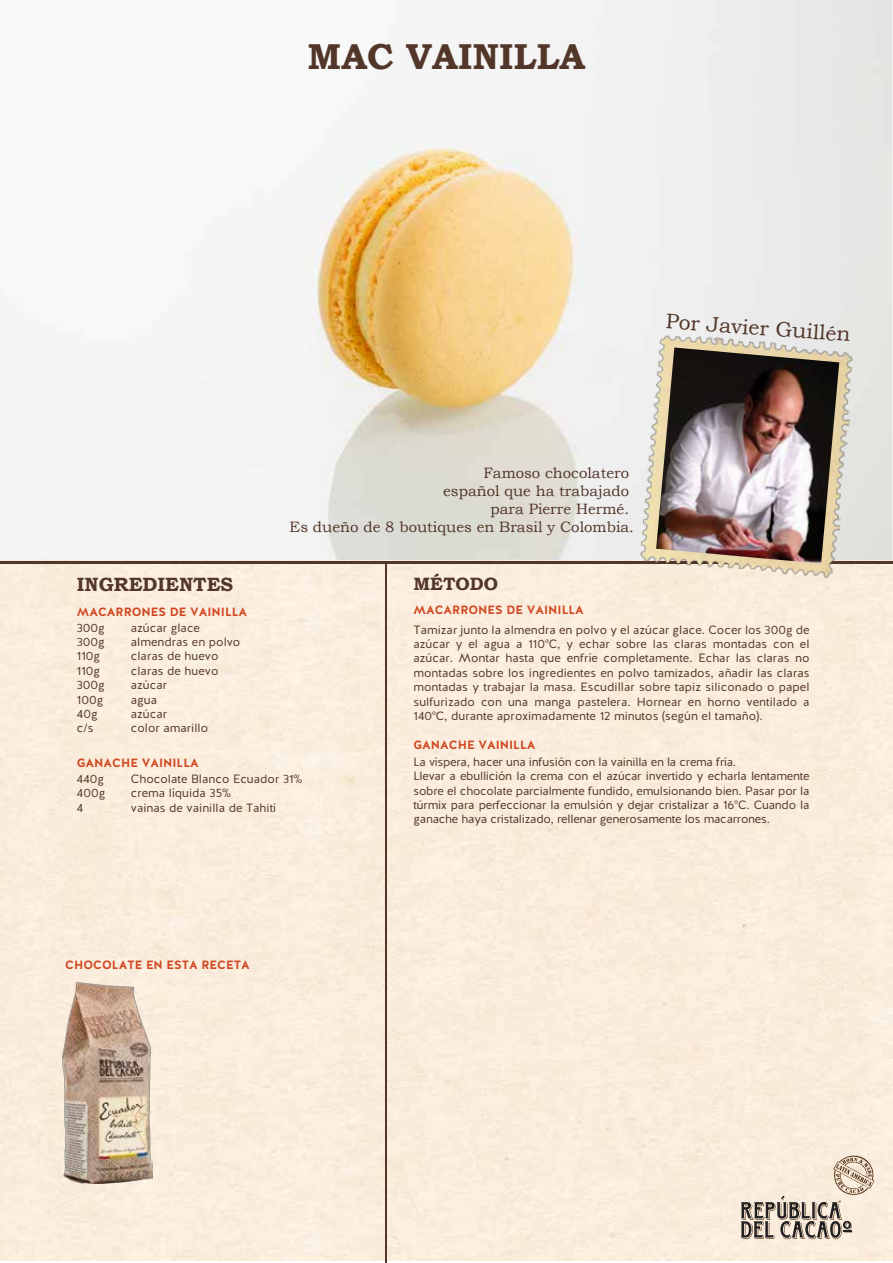
<style>
.page{position:relative;width:893px;height:1263px;background:#fff}
.page>*{position:absolute;margin:0;border:0;box-sizing:border-box;transform-origin:0 0}
.t1{font:700 36px "Bookman Old Style";color:#523629}
.t2{font:21.15px "Bookman Old Style";color:#523629}
.t3{font:700 19.2px "Bookman Old Style";color:#523629}
.t4{font:700 17.85px "Bookman Old Style";color:#523629}
.t5{font:15px "Bookman Old Style";color:#523629}
.t6{font:12px/14.4px "Halis R";letter-spacing:-.02em;color:#523629;text-align:justify}
.t7{font:12px "Halis R";color:#523629}
.t8{font:700 12px "Halis R";color:#d04721}
</style>
<div class="page">
<img style="left:0;top:0;width:892px;height:591px">
<div style="left:1px;top:560px;width:892px;height:700px;background:#faeddd"></div>
<img style="left:62px;top:983px;width:91px;height:201px">
<hr style="left:0;top:561px;width:893px;height:2px;background:#523629">
<img style="left:639px;top:332px;width:217px;height:247px">
<img style="left:656px;top:347px;width:183px;height:217px">
<hr style="left:386px;top:562px;width:1px;height:701px;background:#523629">
<svg style="left:741px;top:1155px;width:133px;height:84px;background:#d4c7b8"></svg>
<h1 class="t1" style="left:307px;top:35px;width:279px">MAC VAINILLA</h1>
<h2 class="t2" style="left:667px;top:309px;width:187px;rotate:4deg">Por Javier Guillén</h2>
<p class="t5" style="left:483px;top:464px;width:147px">Famoso chocolatero</p>
<p class="t5" style="left:443px;top:482px;width:187px">español que ha trabajado</p>
<p class="t5" style="left:491px;top:500px;width:140px">para Pierre Hermé.</p>
<p class="t5" style="left:290px;top:518px;width:346px">Es dueño de 8 boutiques en Brasil y Colombia.</p>
<h3 class="t3" style="left:77px;top:572px;width:158px">INGREDIENTES</h3>
<h3 class="t4" style="left:414px;top:574px;width:86px">MÉTODO</h3>
<p class="t8" style="left:77px;top:604px;width:172px">MACARRONES DE VAINILLA</p>
<p class="t6" style="left:77px;top:620px;width:30px">300g</p>
<p class="t7" style="left:131px;top:620px;width:71px">azúcar glace</p>
<p class="t6" style="left:77px;top:635px;width:30px">300g</p>
<p class="t7" style="left:131px;top:634px;width:111px">almendras en polvo</p>
<p class="t6" style="left:77px;top:649px;width:25px">110g</p>
<p class="t7" style="left:131px;top:648px;width:89px">claras de huevo</p>
<p class="t6" style="left:77px;top:664px;width:25px">110g</p>
<p class="t7" style="left:131px;top:663px;width:89px">claras de huevo</p>
<p class="t6" style="left:77px;top:678px;width:30px">300g</p>
<p class="t6" style="left:131px;top:678px;width:38px">azúcar</p>
<p class="t6" style="left:77px;top:692px;width:28px">100g</p>
<p class="t6" style="left:131px;top:692px;width:28px">agua</p>
<p class="t6" style="left:77px;top:707px;width:22px">40g</p>
<p class="t6" style="left:131px;top:707px;width:38px">azúcar</p>
<p class="t6" style="left:77px;top:721px;width:18px">c/s</p>
<p class="t7" style="left:131px;top:720px;width:79px">color amarillo</p>
<p class="t8" style="left:77px;top:755px;width:123px">GANACHE VAINILLA</p>
<p class="t6" style="left:77px;top:772px;width:29px">440g</p>
<p class="t7" style="left:131px;top:771px;width:173px">Chocolate Blanco Ecuador 31%</p>
<p class="t6" style="left:77px;top:786px;width:30px">400g</p>
<p class="t7" style="left:131px;top:785px;width:102px">crema líquida 35%</p>
<p class="t6" style="left:77px;top:801px;width:8px">4</p>
<p class="t7" style="left:131px;top:800px;width:147px">vainas de vainilla de Tahití</p>
<p class="t8" style="left:414px;top:602px;width:172px">MACARRONES DE VAINILLA</p>
<p class="t6" style="left:414px;top:622px;width:398px">Tamizar junto la almendra en polvo y el azúcar glace. Cocer los 300g de azúcar y el agua a 110°C, y echar sobre las claras montadas con el azúcar. Montar hasta que enfríe completamente. Echar las claras no montadas sobre los ingredientes en polvo tamizados, añadir las claras montadas y trabajar la masa. Escudillar sobre tapiz siliconado o papel sulfurizado con una manga pastelera. Hornear en horno ventilado a 140°C, durante aproximadamente 12 minutos (según el tamaño).</p>
<p class="t8" style="left:414px;top:737px;width:123px">GANACHE VAINILLA</p>
<p class="t6" style="left:414px;top:755px;width:397px;text-align:left">La víspera, hacer una infusión con la vainilla en la crema fría.<br>Llevar a ebullición la crema con el azúcar invertido y echarla lentamente sobre el chocolate parcialmente fundido, emulsionando bien. Pasar por la túrmix para perfeccionar la emulsión y dejar cristalizar a 16°C. Cuando la ganache haya cristalizado, rellenar generosamente los macarrones.</p>
<p class="t8" style="left:65px;top:957px;width:186px">CHOCOLATE EN ESTA RECETA</p>
</div>
